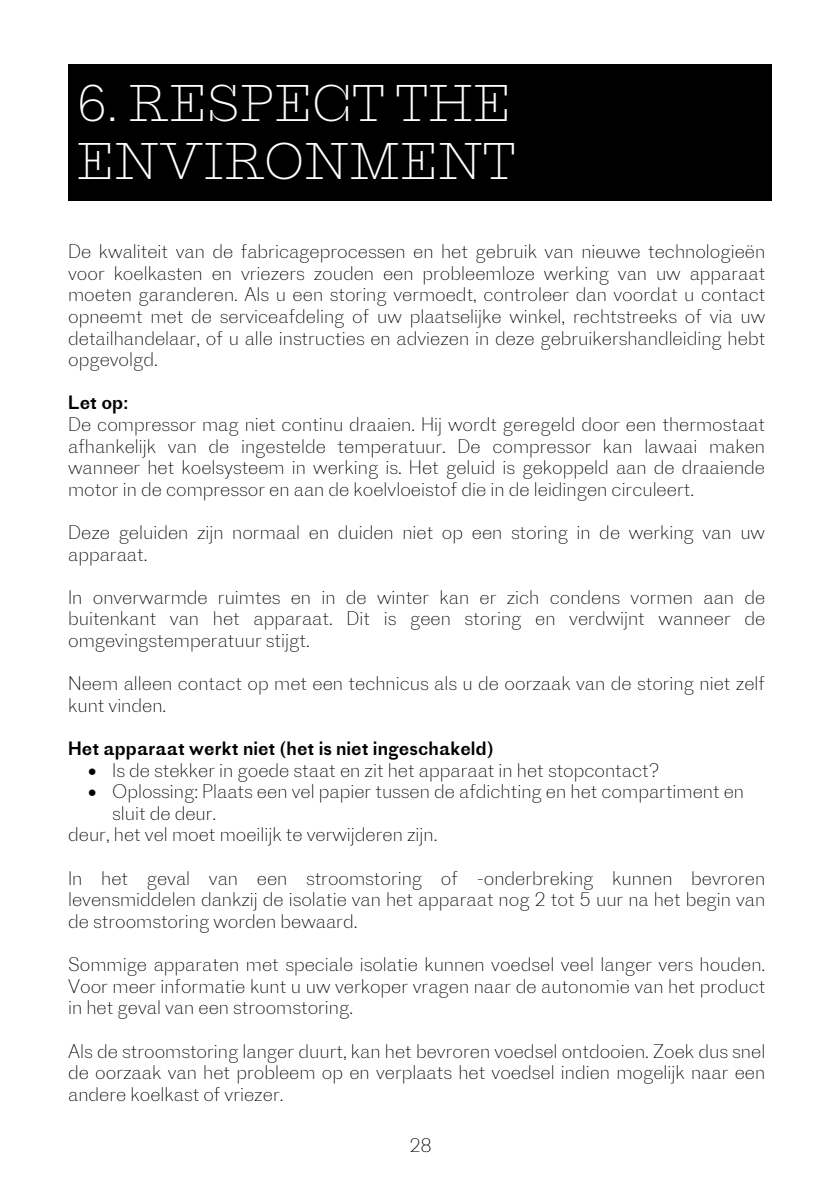
<style>
.page{position:relative;width:840px;height:1191px;background:#fff}
.page>*{position:absolute;margin:0;border:0;box-sizing:border-box;transform-origin:0 0}
.t1{font:200 48px/57.6px "Proto Slab";letter-spacing:.01em;color:#fff}
.t2{font:200 18px/21.6px "Proto Grotesk";color:#000;text-align:justify}
.t3{font:18px "Proto Grotesk";color:#000}
</style>
<div class="page">
<div style="left:68px;top:64px;width:703px;height:136px;background:#000"></div>
<h1 class="t1" style="left:77px;top:76px;width:440px">6. RESPECT THE<br>ENVIRONMENT</h1>
<p class="t2" style="left:68px;top:240px;width:698px">De kwaliteit van de fabricageprocessen en het gebruik van nieuwe technologieën voor koelkasten en vriezers zouden een probleemloze werking van uw apparaat moeten garanderen. Als u een storing vermoedt, controleer dan voordat u contact opneemt met de serviceafdeling of uw plaatselijke winkel, rechtstreeks of via uw detailhandelaar, of u alle instructies en adviezen in deze gebruikershandleiding hebt opgevolgd.</p>
<p class="t3" style="left:68px;top:392px;width:62px">Let op:</p>
<p class="t2" style="left:68px;top:413px;width:698px">De compressor mag niet continu draaien. Hij wordt geregeld door een thermostaat afhankelijk van de ingestelde temperatuur. De compressor kan lawaai maken wanneer het koelsysteem in werking is. Het geluid is gekoppeld aan de draaiende motor in de compressor en aan de koelvloeistof die in de leidingen circuleert.</p>
<p class="t2" style="left:68px;top:521px;width:698px">Deze geluiden zijn normaal en duiden niet op een storing in de werking van uw apparaat.</p>
<p class="t2" style="left:68px;top:585px;width:698px">In onverwarmde ruimtes en in de winter kan er zich condens vormen aan de buitenkant van het apparaat. Dit is geen storing en verdwijnt wanneer de omgevingstemperatuur stijgt.</p>
<p class="t2" style="left:68px;top:672px;width:698px">Neem alleen contact op met een technicus als u de oorzaak van de storing niet zelf kunt vinden.</p>
<p class="t3" style="left:68px;top:738px;width:426px">Het apparaat werkt niet (het is niet ingeschakeld)</p>
<p class="t2" style="left:88px;top:758px;width:572px">• Is de stekker in goede staat en zit het apparaat in het stopcontact?</p>
<p class="t2" style="left:88px;top:780px;width:657px">• Oplossing: Plaats een vel papier tussen de afdichting en het compartiment en</p>
<p class="t2" style="left:112px;top:801px;width:106px">sluit de deur.</p>
<p class="t2" style="left:68px;top:823px;width:370px">deur, het vel moet moeilijk te verwijderen zijn.</p>
<p class="t2" style="left:68px;top:866px;width:698px">In het geval van een stroomstoring of -onderbreking kunnen bevroren levensmiddelen dankzij de isolatie van het apparaat nog 2 tot 5 uur na het begin van de stroomstoring worden bewaard.</p>
<p class="t2" style="left:68px;top:953px;width:698px">Sommige apparaten met speciale isolatie kunnen voedsel veel langer vers houden.<br>Voor meer informatie kunt u uw verkoper vragen naar de autonomie van het product in het geval van een stroomstoring.</p>
<p class="t2" style="left:68px;top:1039px;width:698px">Als de stroomstoring langer duurt, kan het bevroren voedsel ontdooien. Zoek dus snel de oorzaak van het probleem op en verplaats het voedsel indien mogelijk naar een andere koelkast of vriezer.</p>
<p class="t2" style="left:409px;top:1134px;width:24px">28</p>
</div>
